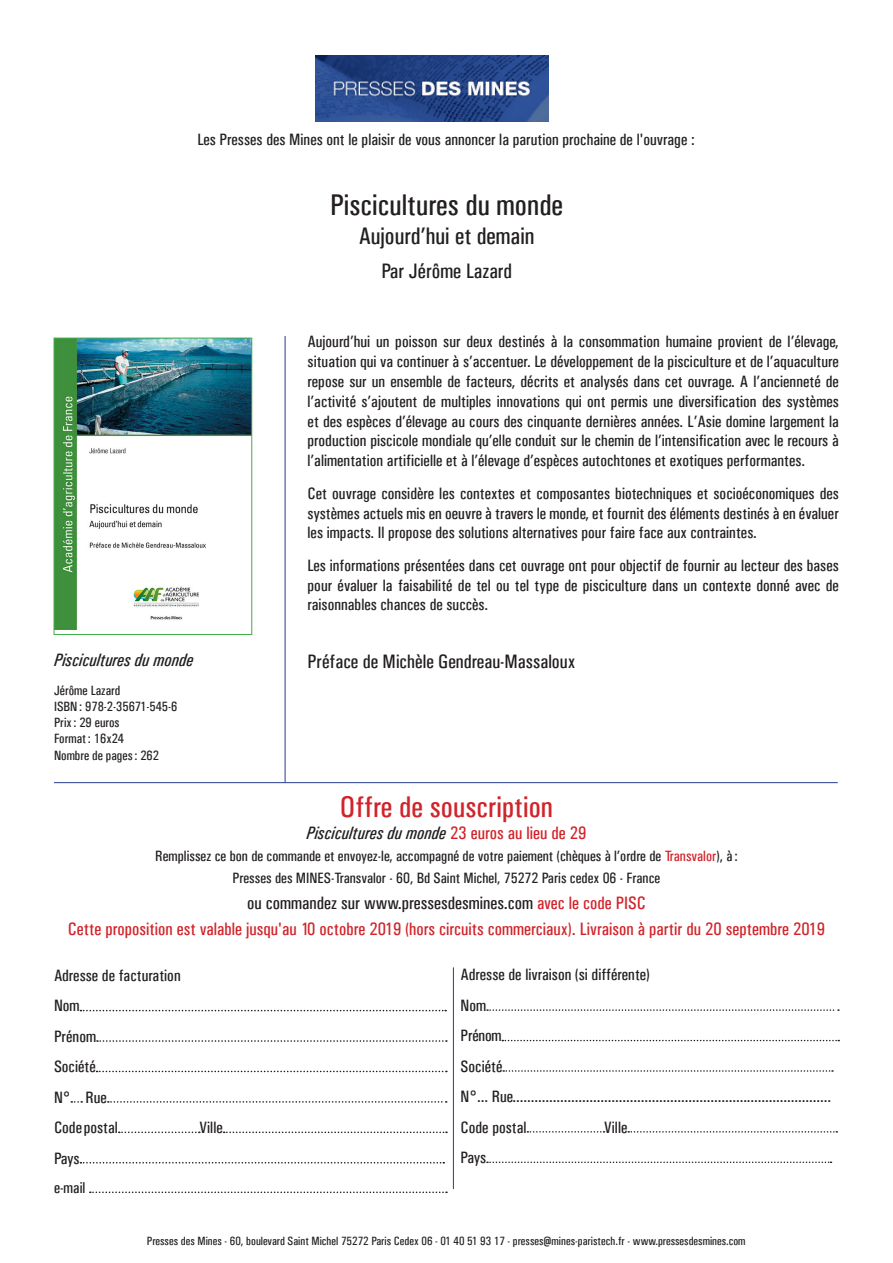
<style>
.page{position:relative;width:893px;height:1263px;background:#fff}
.page>*{position:absolute;margin:0;border:0;box-sizing:border-box;transform-origin:0 0}
.t1{font:30px "Univers Condensed";color:#231f20}
.contacts{font:30px "Univers Condensed";color:#d1232a}
.Sous-titre-livre{font:24px "Univers Condensed";color:#231f20}
.t2{font:21px "Univers Condensed";color:#231f20}
.t3{font:19.5px "Univers Condensed";color:#231f20}
.Texte-normal{font:18px "Univers Condensed";color:#d1232a}
.t4{font:italic 18px "Univers Condensed";color:#231f20}
.Texte-normal-2{font:18px "Univers Condensed";color:#231f20}
.Texte-normal-3{font:16.5px/19.8px "Univers Condensed";color:#231f20;text-align:justify}
.Communiqué-et-date{font:16.5px "Univers Condensed";color:#231f20}
.Texte-normal-4{font:15.75px "Univers Condensed";color:#231f20}
.Texte-normal-5{font:15px "Univers Condensed";color:#231f20}
.caractéristiques{font:13.5px "Univers Condensed";color:#231f20}
.Texte-normal-6{font:13.5px "Univers Condensed";color:#231f20}
.biblio-auteur{font:12px "Univers Condensed";color:#231f20}
.s1{font-style:normal;color:#d1232a}
.s2{color:#d1232a}
</style>
<div class="page">
<hr style="left:285px;top:336px;width:1px;height:446px;background:#253f8e">
<img style="left:56px;top:340px;width:194px;height:290px">
<div style="left:54px;top:338px;width:198px;height:297px;border:1px solid #40ae49"></div>
<hr style="left:453px;top:967px;width:1px;height:222px;background:#253f8e">
<hr style="left:54px;top:782px;width:784px;height:1px;background:#253f8e">
<svg style="left:487px;top:1009px;width:352px;height:2px"></svg>
<svg style="left:502px;top:1040px;width:337px;height:1px"></svg>
<svg style="left:503px;top:1070px;width:330px;height:2px"></svg>
<svg style="left:527px;top:1131px;width:77px;height:1px"></svg>
<svg style="left:628px;top:1131px;width:209px;height:1px"></svg>
<svg style="left:487px;top:1161px;width:344px;height:2px"></svg>
<img style="left:315px;top:55px;width:234px;height:66px">
<svg style="left:80px;top:1010px;width:366px;height:1px"></svg>
<svg style="left:97px;top:1040px;width:350px;height:2px"></svg>
<svg style="left:97px;top:1071px;width:350px;height:1px"></svg>
<svg style="left:71px;top:1101px;width:11px;height:2px"></svg>
<svg style="left:108px;top:1101px;width:339px;height:2px"></svg>
<svg style="left:119px;top:1131px;width:81px;height:2px"></svg>
<svg style="left:224px;top:1131px;width:223px;height:2px"></svg>
<svg style="left:80px;top:1162px;width:364px;height:1px"></svg>
<svg style="left:90px;top:1191px;width:357px;height:2px"></svg>
<p class="Communiqué-et-date" style="left:198px;top:130px;width:499px">Les Presses des Mines ont le plaisir de vous annoncer la parution prochaine de l'ouvrage :</p>
<p class="t1" style="left:330px;top:187px;width:235px">Piscicultures du monde</p>
<p class="Sous-titre-livre" style="left:359px;top:222px;width:177px">Aujourd’hui et demain</p>
<p class="t2" style="left:381px;top:258px;width:132px">Par Jérôme Lazard</p>
<p class="Texte-normal-3" style="left:308px;top:332px;width:533px">Aujourd’hui un poisson sur deux destinés à la consommation humaine provient de l’élevage, situation qui va continuer à s’accentuer. Le développement de la pisciculture et de l’aquaculture repose sur un ensemble de facteurs, décrits et analysés dans cet ouvrage. A l’ancienneté de l’activité s’ajoutent de multiples innovations qui ont permis une diversification des systèmes et des espèces d’élevage au cours des cinquante dernières années. L’Asie domine largement la production piscicole mondiale qu’elle conduit sur le chemin de l’intensification avec le recours à l’alimentation artificielle et à l’élevage d’espèces autochtones et exotiques performantes.</p>
<p class="Texte-normal-3" style="left:308px;top:483px;width:533px">Cet ouvrage considère les contextes et composantes biotechniques et socioéconomiques des systèmes actuels mis en oeuvre à travers le monde, et fournit des éléments destinés à en évaluer les impacts. Il propose des solutions alternatives pour faire face aux contraintes.</p>
<p class="Texte-normal-3" style="left:308px;top:555px;width:533px">Les informations présentées dans cet ouvrage ont pour objectif de fournir au lecteur des bases pour évaluer la faisabilité de tel ou tel type de pisciculture dans un contexte donné avec de raisonnables chances de succès.</p>
<p class="t4" style="left:54px;top:649px;width:141px">Piscicultures du monde</p>
<p class="t3" style="left:308px;top:649px;width:269px">Préface de Michèle Gendreau-Massaloux</p>
<p class="Texte-normal-6" style="left:54px;top:682px;width:68px">Jérôme Lazard</p>
<p class="caractéristiques" style="left:54px;top:698px;width:125px">ISBN: 978-2-35671-545-6</p>
<p class="caractéristiques" style="left:54px;top:715px;width:67px">Prix: 29 euros</p>
<p class="caractéristiques" style="left:54px;top:731px;width:72px">Format: 16x24</p>
<p class="caractéristiques" style="left:54px;top:747px;width:107px">Nombre de pages: 262</p>
<p class="contacts" style="left:340px;top:789px;width:215px">Offre de souscription</p>
<p class="t4" style="left:307px;top:822px;width:281px">Piscicultures du monde <span class="s1">23 euros au lieu de 29</span></p>
<p class="Texte-normal-5" style="left:155px;top:847px;width:584px">Remplissez ce bon de commande et envoyez-le, accompagné de votre paiement (chèques à l’ordre de <span class="s2">Transvalor</span>), à :</p>
<p class="Texte-normal-5" style="left:233px;top:869px;width:429px">Presses des MINES-Transvalor - 60, Bd Saint Michel, 75272 Paris cedex 06 - France</p>
<p class="Texte-normal-2" style="left:247px;top:892px;width:400px">ou commandez sur www.pressesdesmines.com <span class="s2">avec le code PISC</span></p>
<p class="Texte-normal" style="left:68px;top:918px;width:759px">Cette proposition est valable jusqu'au 10 octobre 2019 (hors circuits commerciaux). Livraison à partir du 20 septembre 2019</p>
<p class="Texte-normal-3" style="left:461px;top:965px;width:191px">Adresse de livraison (si différente)</p>
<p class="Texte-normal-3" style="left:461px;top:995px;width:27px">Nom</p>
<p class="Texte-normal-3" style="left:461px;top:1026px;width:43px">Prénom</p>
<p class="Texte-normal-3" style="left:461px;top:1056px;width:43px">Société</p>
<p class="Texte-normal-3" style="left:461px;top:1087px;width:372px">N°... Rue.......................................................................................</p>
<p class="Texte-normal-3" style="left:461px;top:1117px;width:67px">Code postal</p>
<p class="Texte-normal-3" style="left:604px;top:1117px;width:25px">Ville</p>
<p class="Texte-normal-3" style="left:461px;top:1147px;width:27px">Pays</p>
<p class="Texte-normal-3" style="left:54px;top:965px;width:128px">Adresse de facturation</p>
<p class="Texte-normal-3" style="left:54px;top:996px;width:27px">Nom</p>
<p class="Texte-normal-3" style="left:54px;top:1026px;width:44px">Prénom</p>
<p class="Texte-normal-3" style="left:54px;top:1057px;width:43px">Société</p>
<p class="Texte-normal-3" style="left:54px;top:1087px;width:55px">N° Rue</p>
<p class="Texte-normal-3" style="left:54px;top:1117px;width:65px">Code postal</p>
<p class="Texte-normal-3" style="left:200px;top:1117px;width:25px">Ville</p>
<p class="Texte-normal-3" style="left:54px;top:1148px;width:27px">Pays</p>
<p class="Texte-normal-4" style="left:54px;top:1178px;width:33px">e-mail</p>
<p class="biblio-auteur" style="left:147px;top:1234px;width:600px">Presses des Mines - 60, boulevard Saint Michel 75272 Paris Cedex 06 - 01 40 51 93 17 - presses@mines-paristech.fr - www.pressesdesmines.com</p>
</div>
